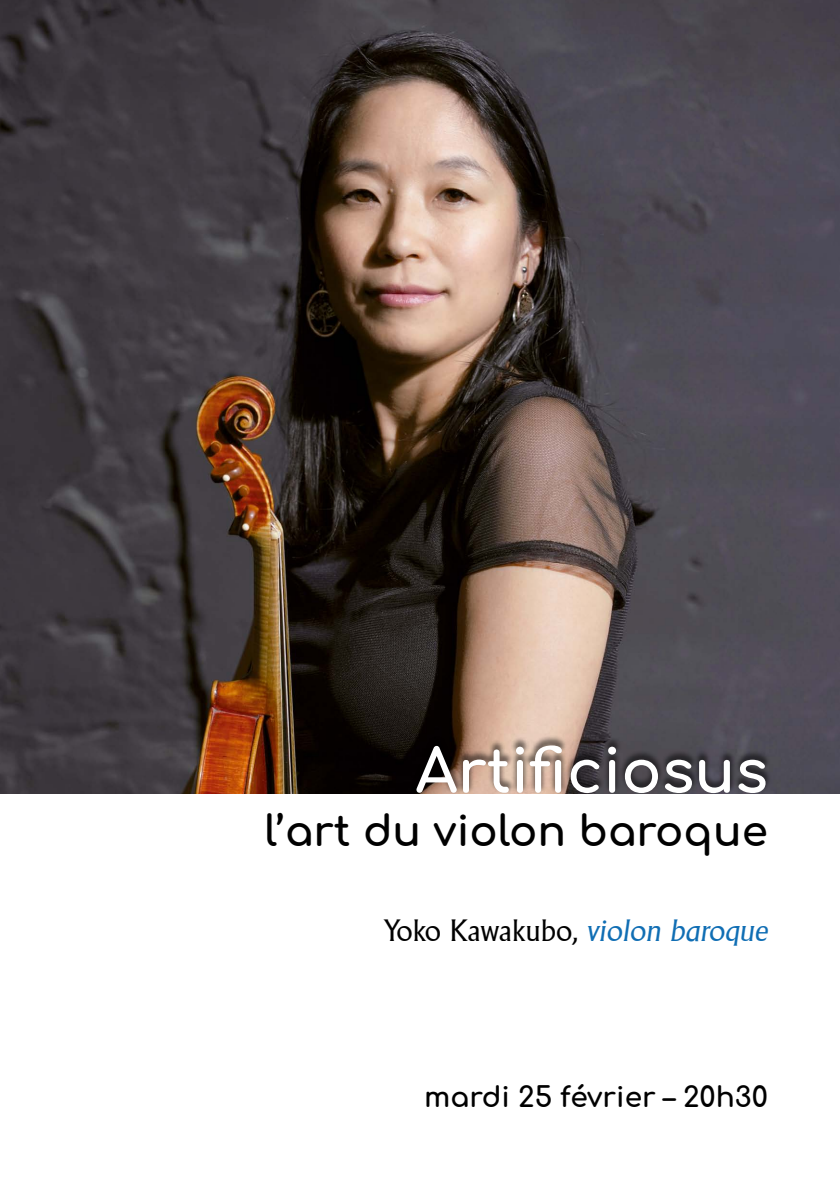
<style>
.page{position:relative;width:840px;height:1191px;background:#fff}
.page>*{position:absolute;margin:0;border:0;box-sizing:border-box;transform-origin:0 0}
.t1{font:700 60px "Comfortaa";color:#fff}
.t2{font:700 42px "Comfortaa";color:#000}
.t3{font:30px "Adelon Serial";color:#000}
.t4{font:700 28px "Comfortaa";color:#000}
.s1{font-style:italic;color:#106eb4}
</style>
<div class="page">
<img style="left:0;top:0;width:839px;height:794px">
<div style="left:410px;top:735px;width:361px;height:59px;background:#000;opacity:.5"></div>
<h1 class="t1" style="left:415px;top:715px;width:354px">Artificiosus</h1>
<h2 class="t2" style="left:264px;top:792px;width:504px">l’art du violon baroque</h2>
<p class="t3" style="left:385px;top:908px;width:384px">Yoko Kawakubo, <span class="s1">violon baroque</span></p>
<p class="t4" style="left:424px;top:1070px;width:345px">mardi 25 février – 20h30</p>
</div>
